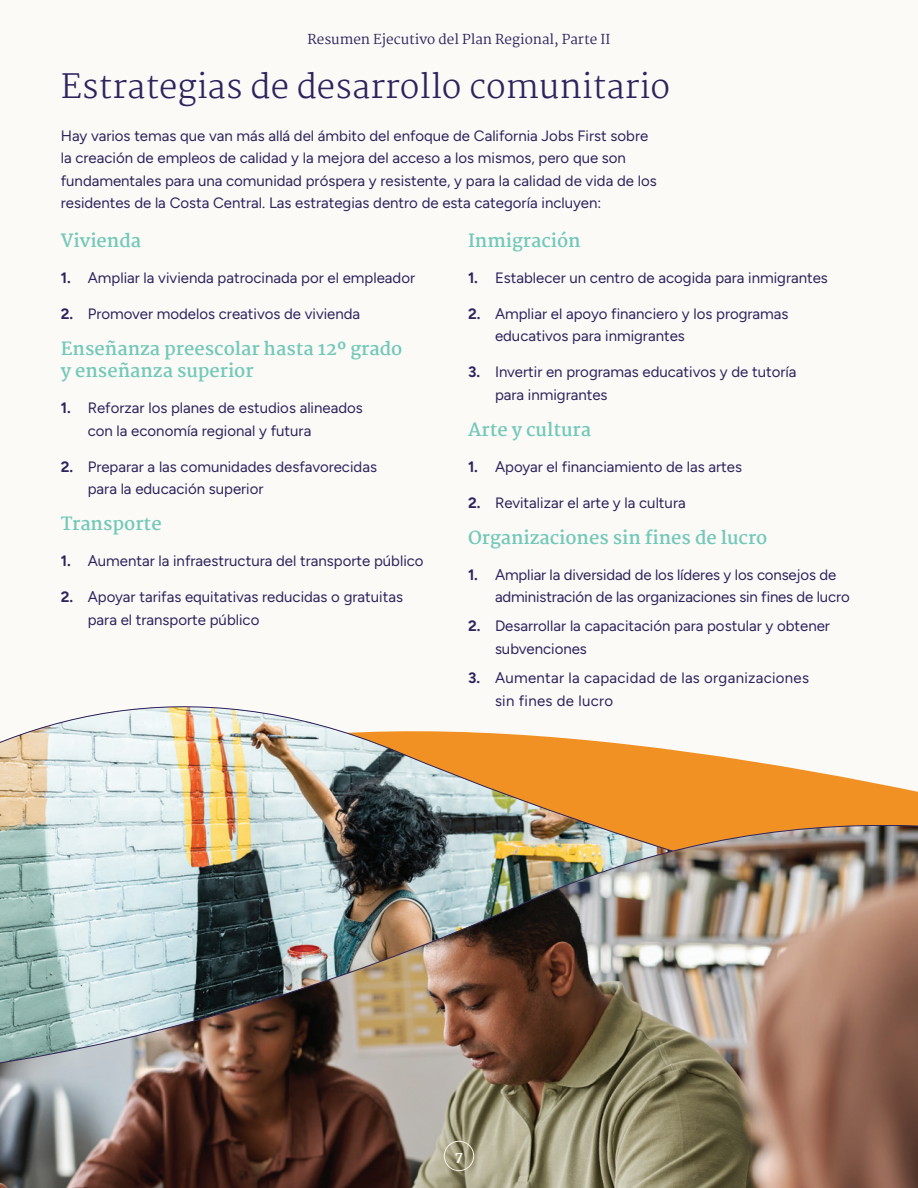
<style>
.page{position:relative;width:918px;height:1188px;background:#fcfaf7}
.page>*{position:absolute;margin:0;border:0;box-sizing:border-box;transform-origin:0 0}
.t1{font:300 33px "Martel";color:#2e245d}
.t2{font:700 18px/22.5px "Martel";color:#73c9b9}
.t3{font:15px/22.5px "Figtree";color:#2e245d}
.t4{font:15px/22.5px "Figtree";letter-spacing:.02em;color:#2e245d}
.t5{font:13.5px "Martel";color:#2e245d}
.t6{font:800 13.5px "Martel";color:#f9f3ea}
.s1{font-weight:700}
</style>
<div class="page">
<svg style="left:737px;top:759px;width:181px;height:66px;fill:#f29123"></svg>
<img style="left:0;top:707px;width:737px;height:118px">
<img style="left:0;top:825px;width:918px;height:363px">
<div style="left:444px;top:1141px;width:30px;height:30px;border:1px solid #f9f3ea;border-radius:50%"></div>
<p class="t5" style="left:307px;top:33px;width:305px">Resumen Ejecutivo del Plan Regional, Parte II</p>
<h1 class="t1" style="left:61px;top:68px;width:611px">Estrategias de desarrollo comunitario</h1>
<p class="t3" style="left:61px;top:125px;width:597px">Hay varios temas que van más allá del ámbito del enfoque de California Jobs First sobre la creación de empleos de calidad y la mejora del acceso a los mismos, pero que son fundamentales para una comunidad próspera y resistente, y para la calidad de vida de los residentes de la Costa Central. Las estrategias dentro de esta categoría incluyen:</p>
<p class="t2" style="left:61px;top:230px;width:82px">Vivienda</p>
<p class="t3" style="left:61px;top:267px;width:356px"><span class="s1">1.</span> Ampliar la vivienda patrocinada por el empleador</p>
<p class="t3" style="left:61px;top:303px;width:301px"><span class="s1">2.</span> Promover modelos creativos de vivienda</p>
<p class="t2" style="left:61px;top:338px;width:343px">Enseñanza preescolar hasta 12º grado y enseñanza superior</p>
<p class="t3" style="left:88px;top:397px;width:277px;text-indent:-27px"><span class="s1">1.</span> Reforzar los planes de estudios alineados con la economía regional y futura</p>
<p class="t3" style="left:88px;top:456px;width:291px;text-indent:-27px"><span class="s1">2.</span> Preparar a las comunidades desfavorecidas para la educación superior</p>
<p class="t2" style="left:61px;top:513px;width:102px">Transporte</p>
<p class="t3" style="left:61px;top:550px;width:364px"><span class="s1">1.</span> Aumentar la infraestructura del transporte público</p>
<p class="t3" style="left:88px;top:586px;width:317px;text-indent:-27px"><span class="s1">2.</span> Apoyar tarifas equitativas reducidas o gratuitas para el transporte público</p>
<p class="t2" style="left:468px;top:230px;width:114px">Inmigración</p>
<p class="t3" style="left:468px;top:267px;width:361px"><span class="s1">1.</span> Establecer un centro de acogida para inmigrantes</p>
<p class="t3" style="left:495px;top:303px;width:295px;text-indent:-27px"><span class="s1">2.</span> Ampliar el apoyo financiero y los programas educativos para inmigrantes</p>
<p class="t3" style="left:495px;top:361px;width:303px;text-indent:-27px"><span class="s1">3.</span> Invertir en programas educativos y de tutoría para inmigrantes</p>
<p class="t2" style="left:468px;top:419px;width:125px">Arte y cultura</p>
<p class="t3" style="left:468px;top:456px;width:276px"><span class="s1">1.</span> Apoyar el financiamiento de las artes</p>
<p class="t3" style="left:468px;top:492px;width:219px"><span class="s1">2.</span> Revitalizar el arte y la cultura</p>
<p class="t2" style="left:468px;top:526px;width:301px">Organizaciones sin fines de lucro</p>
<p class="t3" style="left:495px;top:564px;width:356px;text-indent:-27px"><span class="s1">1.</span> Ampliar la diversidad de los líderes y los consejos de administración de las organizaciones sin fines de lucro</p>
<p class="t3" style="left:495px;top:616px;width:336px;text-indent:-27px"><span class="s1">2.</span> Desarrollar la capacitación para postular y obtener subvenciones</p>
<p class="t4" style="left:495px;top:667px;width:316px;text-indent:-27px"><span class="s1">3.</span> Aumentar la capacidad de las organizaciones sin fines de lucro</p>
<p class="t6" style="left:455px;top:1151px;width:10px">7</p>
</div>
